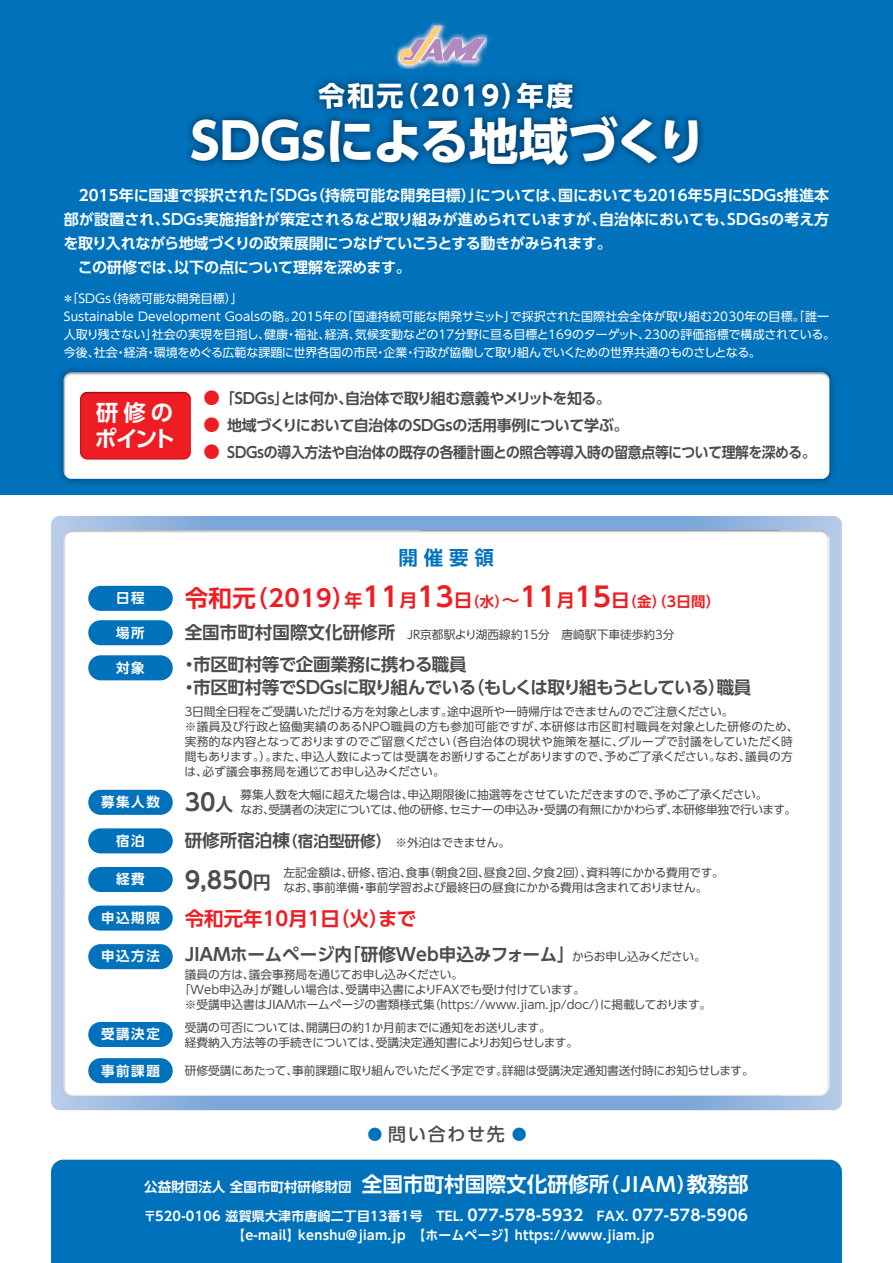
<style>
.page{position:relative;width:893px;height:1263px;background:#fff}
.page>*{position:absolute;margin:0;border:0;box-sizing:border-box;transform-origin:0 0}
.t1{font:700 49.5px "UD Shin Go Pro";letter-spacing:-.01em;color:#fff}
.t2{font:700 27px "UD Shin Go Pro";letter-spacing:.08em;color:#fff}
.t3{font:700 22.35px/26.7px "UD Shin Go Pro De";letter-spacing:-.05em;color:#fff}
.t4{font:700 19.5px "UD Shin Go Pro De";color:#ee1d23}
.t5{font:700 19.5px "UD Shin Go Pro De";color:#0072bc}
.t6{font:500 18px "UD Shin Go Pro";letter-spacing:.1em;color:#4b4c4d}
.t7{font:700 17.55px/22.5px "UD Shin Go Pro De";letter-spacing:-.02em;color:#4b4c4d}
.t8{font:700 17.55px "UD Shin Go Pro De";color:#4b4c4d}
.t9{font:700 15px/24px "UD Shin Go Pro De";letter-spacing:-.005em;color:#fff}
.t10{font:700 15px "UD Shin Go Pro De";letter-spacing:-.025em;color:#4b4c4d}
.t11{font:700 15px "UD Shin Go Pro De";letter-spacing:-.025em;color:#4b4c4d;scale:.92 1}
.t12{font:700 14.4px "UD Shin Go Pro De";color:#ee1d23}
.t13{font:700 13.5px "UD Shin Go Pro De";color:#fff}
.t14{font:700 13.5px "UD Shin Go Pro De";letter-spacing:.12em;color:#fff}
.t15{font:700 12.9px/19.2px "UD Shin Go Pro De";letter-spacing:.02em;color:#fff;text-align:center}
.t16{font:12px/18px "UD Shin Go Pro";color:#fff}
.t17{font:11.7px/15px "UD Shin Go Pro";letter-spacing:-.005em;color:#4b4c4d}
.t18{font:11.7px/15px "UD Shin Go Pro";letter-spacing:-.025em;color:#4b4c4d}
.t19{font:11.7px "UD Shin Go Pro";letter-spacing:-.03em;color:#4b4c4d}
.s1{font-size:16.5px;color:#ee1d23}
.s2{font-size:23.4px}
.s3{font-size:18px}
.s4{font-size:27px}
.s5{font-family:"UD Shin Go Pro De";font-weight:700;font-size:17.55px}
.s6{font-size:23.4px;color:#4b4c4d}
.s7{font-size:17.55px;color:#4b4c4d}
.s8{font-family:"UD Shin Go Pro De";font-weight:700;font-size:15.6px}
.s9{font-family:"UD Shin Go Pro";font-weight:400;font-size:11.7px}
.s10{font-size:15px;color:#0072bc}
.s11{font-size:20.7px}
.s12{font-size:19.8px}
.s13{font-size:15.45px}
</style>
<div class="page">
<div style="left:51px;top:1160px;width:791px;height:103px;background:#0072bc"></div>
<div style="left:0;top:0;width:893px;height:495px;background:#0072bc"></div>
<svg style="left:51px;top:516px;width:791px;height:594px;background:#9dbae0"></svg>
<img style="left:64px;top:530px;width:765px;height:565px">
<img style="left:395px;top:23px;width:94px;height:46px">
<img style="left:398px;top:26px;width:89px;height:40px">
<svg style="left:399px;top:27px;width:86px;height:39px"></svg>
<img style="left:319px;top:83px;width:254px;height:21px">
<img style="left:188px;top:104px;width:516px;height:66px">
<img style="left:319px;top:104px;width:254px;height:5px">
<div style="left:88px;top:586px;width:85px;height:25px;background:#0072bc;border-radius:12px"></div>
<div style="left:88px;top:620px;width:85px;height:25px;background:#0072bc;border-radius:12px"></div>
<div style="left:88px;top:905px;width:85px;height:25px;background:#0072bc;border-radius:12px"></div>
<div style="left:88px;top:1058px;width:85px;height:25px;background:#0072bc;border-radius:12px"></div>
<div style="left:88px;top:867px;width:85px;height:25px;background:#0072bc;border-radius:12px"></div>
<div style="left:88px;top:828px;width:85px;height:25px;background:#0072bc;border-radius:12px"></div>
<div style="left:88px;top:944px;width:85px;height:25px;background:#0072bc;border-radius:12px"></div>
<div style="left:88px;top:1022px;width:85px;height:25px;background:#0072bc;border-radius:12px"></div>
<div style="left:88px;top:790px;width:85px;height:25px;background:#0072bc;border-radius:12px"></div>
<img style="left:60px;top:368px;width:774px;height:116px">
<div style="left:64px;top:372px;width:765px;height:107px;background:#fff"></div>
<div style="left:80px;top:392px;width:111px;height:67px;background:#ee1d23"></div>
<div style="left:88px;top:655px;width:85px;height:25px;background:#0072bc;border-radius:12px"></div>
<h2 class="t2" style="left:318px;top:74px;width:256px">令和元（2019）年度</h2>
<h1 class="t1" style="left:190px;top:100px;width:517px">SDGsによる地域づくり</h1>
<p class="t9" style="left:64px;top:183px;width:767px">　2015年に国連で採択された「SDGs（持続可能な開発目標）」については、国においても2016年5月にSDGs推進本部が設置され、SDGs実施指針が策定されるなど取り組みが進められていますが、自治体においても、SDGsの考え方を取り入れながら地域づくりの政策展開につなげていこうとする動きがみられます。<br>　この研修では、以下の点について理解を深めます。</p>
<p class="t16" style="left:62px;top:289px;width:774px">＊「SDGs（持続可能な開発目標）」<br>Sustainable Development Goalsの略。2015年の「国連持続可能な開発サミット」で採択された国際社会全体が取り組む2030年の目標。「誰一人取り残さない」社会の実現を目指し、健康・福祉、経済、気候変動などの17分野に亘る目標と169のターゲット、230の評価指標で構成されている。今後、社会・経済・環境をめぐる広範な課題に世界各国の市民・企業・行政が協働して取り組んでいくための世界共通のものさしとなる。</p>
<h3 class="t3" style="left:95px;top:398px;width:83px">研修のポイント</h3>
<p class="t10" style="left:203px;top:386px;width:409px"><span class="s1">●</span>「SDGs」とは何か、自治体で取り組む意義やメリットを知る。</p>
<p class="t10" style="left:203px;top:413px;width:426px"><span class="s1">●</span> 地域づくりにおいて自治体のSDGｓの活用事例について学ぶ。</p>
<p class="t11" style="left:203px;top:440px;width:667px"><span class="s1">●</span> SDGsの導入方法や自治体の既存の各種計画との照合等導入時の留意点等について理解を深める。</p>
<h3 class="t5" style="left:398px;top:542px;width:97px">開催要領</h3>
<p class="t14" style="left:116px;top:587px;width:30px">日程</p>
<p class="t12" style="left:185px;top:590px;width:537px"><span class="s2">令和元（2019）</span><span class="s3">年</span><span class="s4">11</span><span class="s3">月</span><span class="s4">13</span><span class="s3">日</span>（水）<span class="s3">～</span><span class="s4">11</span><span class="s3">月</span><span class="s4">15</span><span class="s3">日</span>（金）（3日間）</p>
<p class="t14" style="left:116px;top:621px;width:30px">場所</p>
<p class="t17" style="left:185px;top:627px;width:491px"><span class="s5">全国市町村国際文化研修所</span>　JR京都駅より湖西線約15分　唐崎駅下車徒歩約3分</p>
<p class="t14" style="left:116px;top:656px;width:30px">対象</p>
<h3 class="t7" style="left:180px;top:653px;width:573px">・市区町村等で企画業務に携わる職員<br>・市区町村等でSDGsに取り組んでいる（もしくは取り組もうとしている）職員</h3>
<p class="t17" style="left:185px;top:704px;width:550px">3日間全日程をご受講いただける方を対象とします。途中退所や一時帰庁はできませんのでご注意ください。</p>
<p class="t17" style="left:185px;top:719px;width:615px">※議員及び行政と協働実績のあるNPO職員の方も参加可能ですが、本研修は市区町村職員を対象とした研修のため、実務的な内容となっておりますのでご留意ください（各自治体の現状や施策を基に、グループで討議をしていただく時間もあります。）。また、申込人数によっては受講をお断りすることがありますので、予めご了承ください。なお、議員の方は、必ず議会事務局を通じてお申し込みください。</p>
<p class="t14" style="left:101px;top:791px;width:134px">募集人数 <span class="s6">30</span><span class="s7">人</span></p>
<p class="t18" style="left:240px;top:787px;width:557px">募集人数を大幅に超えた場合は、申込期限後に抽選等をさせていただきますので、予めご了承ください。<br>なお、受講者の決定については、他の研修、セミナーの申込み・受講の有無にかかわらず、本研修単独で行います。</p>
<p class="t14" style="left:116px;top:829px;width:30px">宿泊</p>
<p class="t19" style="left:185px;top:833px;width:327px"><span class="s5">研修所宿泊棟</span><span class="s8">（宿泊型研修）</span>　※外泊はできません。</p>
<p class="t14" style="left:116px;top:868px;width:30px">経費</p>
<p class="t17" style="left:185px;top:864px;width:541px;text-indent:99px">左記金額は、研修、宿泊、食事（朝食2回、昼食2回、夕食2回）、資料等にかかる費用です。<br><sup>9,850</sup><sup>円</sup> なお、事前準備・事前学習および最終日の昼食にかかる費用は含まれておりません。</p>
<p class="t14" style="left:101px;top:907px;width:60px">申込期限</p>
<h3 class="t4" style="left:185px;top:902px;width:233px">令和元年10月1日（火）まで</h3>
<p class="t14" style="left:101px;top:945px;width:60px">申込方法</p>
<h3 class="t8" style="left:185px;top:940px;width:523px">JIAMホームページ内「研修Web申込みフォーム」<span class="s9">からお申し込みください。</span></h3>
<p class="t17" style="left:185px;top:967px;width:280px">議員の方は、議会事務局を通じてお申し込みください。</p>
<p class="t17" style="left:179px;top:982px;width:408px">「Web申込み」が難しい場合は、受講申込書によりFAXでも受け付けています。</p>
<p class="t17" style="left:185px;top:997px;width:528px">※受講申込書はJIAMホームページの書類様式集（https://www.jiam.jp/doc/）に掲載しております。</p>
<p class="t14" style="left:101px;top:1023px;width:60px">受講決定</p>
<p class="t17" style="left:185px;top:1019px;width:395px">受講の可否については、開講日の約1か月前までに通知をお送りします。<br>経費納入方法等の手続きについては、受講決定通知書によりお知らせします。</p>
<p class="t14" style="left:101px;top:1060px;width:60px">事前課題</p>
<p class="t17" style="left:185px;top:1062px;width:570px">研修受講にあたって、事前課題に取り組んでいただく予定です。詳細は受講決定通知書送付時にお知らせします。</p>
<h3 class="t6" style="left:367px;top:1119px;width:161px"><span class="s10">●</span> 問い合わせ先 <span class="s10">●</span></h3>
<p class="t13" style="left:144px;top:1175px;width:606px">公益財団法人 全国市町村研修財団 <span class="s11">全国市町村国際文化研修所</span><span class="s12">（JIAM）</span><span class="s11">教務部</span></p>
<p class="t15" style="left:143px;top:1206px;width:606px">〒520-0106 滋賀県大津市唐崎二丁目13番1号　TEL. <span class="s13">077-578-5932</span>　FAX. <span class="s13">077-578-5906</span>【e-mail】kenshu@jiam.jp　【ホームページ】https://www.jiam.jp</p>
</div>
